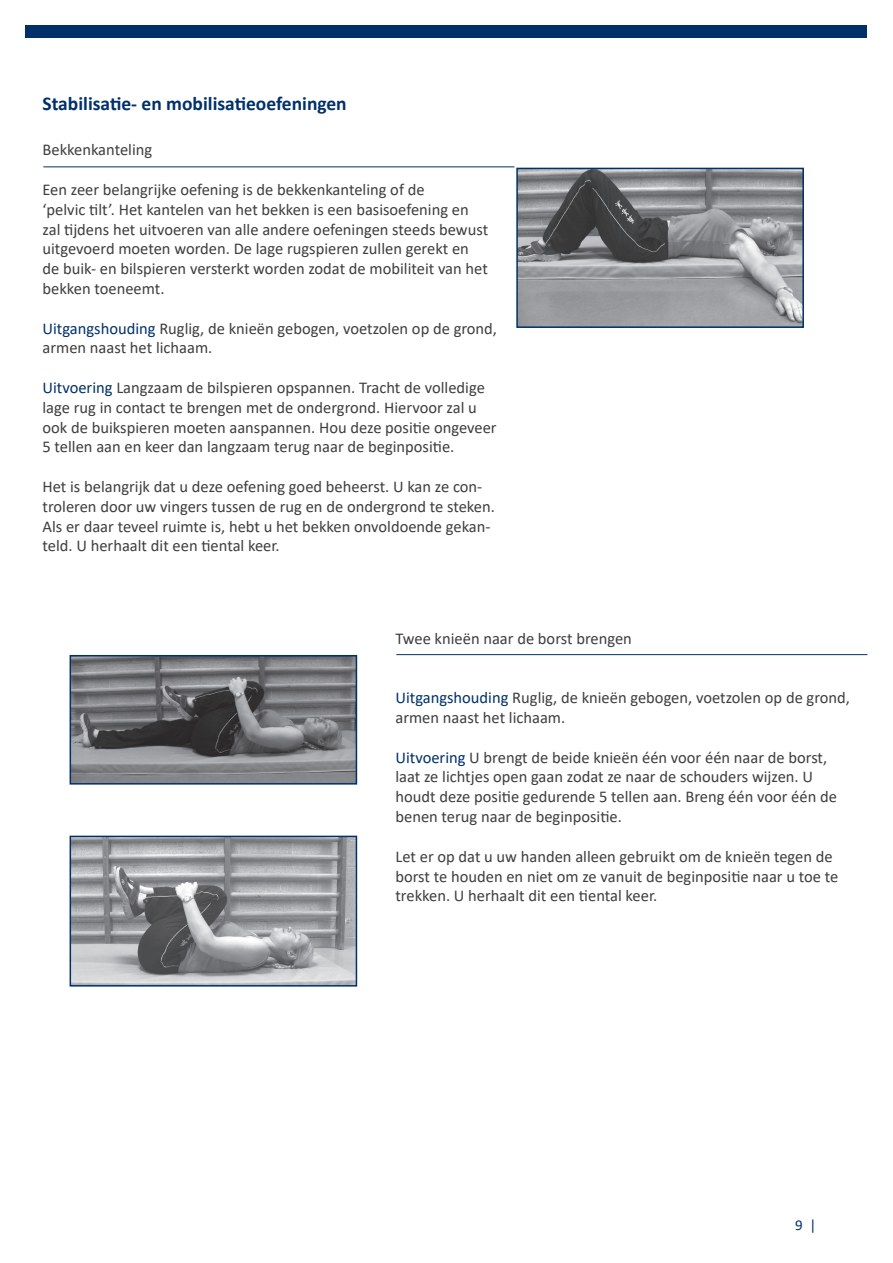
<style>
.page{position:relative;width:893px;height:1263px;background:#fff}
.page>*{position:absolute;margin:0;border:0;box-sizing:border-box;transform-origin:0 0}
.t1{font:700 19.5px "Calibri";color:#00306a}
.t2{font:16.5px/19.8px "Calibri";color:#3e3e3f}
.t3{font:15px "Calibri";color:#00306a}
.s1{color:#00306a}
</style>
<div class="page">
<div style="left:26px;top:26px;width:841px;height:12px;background:#00306a"></div>
<hr style="left:396px;top:654px;width:471px;height:1px;background:#00306a">
<img style="left:73px;top:658px;width:281px;height:123px">
<div style="left:70px;top:655px;width:287px;height:129px;border:2px solid #00306a"></div>
<img style="left:73px;top:839px;width:281px;height:144px">
<div style="left:70px;top:836px;width:287px;height:150px;border:2px solid #00306a"></div>
<hr style="left:43px;top:167px;width:471px;height:1px;background:#00306a">
<img style="left:519px;top:171px;width:282px;height:154px">
<div style="left:516px;top:168px;width:288px;height:160px;border:2px solid #00306a"></div>
<p class="t1" style="left:43px;top:90px;width:306px">Stabilisatie- en mobilisatieoefeningen</p>
<p class="t2" style="left:43px;top:140px;width:111px">Bekkenkanteling</p>
<p class="t2" style="left:43px;top:179px;width:447px">Een zeer belangrijke oefening is de bekkenkanteling of de<br>‘pelvic tilt’. Het kantelen van het bekken is een basisoefening en zal tijdens het uitvoeren van alle andere oefeningen steeds bewust uitgevoerd moeten worden. De lage rugspieren zullen gerekt en de buik- en bilspieren versterkt worden zodat de mobiliteit van het bekken toeneemt.</p>
<p class="t2" style="left:43px;top:318px;width:456px"><span class="s1">Uitgangshouding</span> Ruglig, de knieën gebogen, voetzolen op de grond, armen naast het lichaam.</p>
<p class="t2" style="left:43px;top:377px;width:456px"><span class="s1">Uitvoering</span> Langzaam de bilspieren opspannen. Tracht de volledige lage rug in contact te brengen met de ondergrond. Hiervoor zal u ook de buikspieren moeten aanspannen. Hou deze positie ongeveer 5 tellen aan en keer dan langzaam terug naar de beginpositie.</p>
<p class="t2" style="left:43px;top:476px;width:454px">Het is belangrijk dat u deze oefening goed beheerst. U kan ze con&shy;troleren door uw vingers tussen de rug en de ondergrond te steken.<br>Als er daar teveel ruimte is, hebt u het bekken onvoldoende gekan&shy;teld. U herhaalt dit een tiental keer.</p>
<p class="t2" style="left:395px;top:628px;width:238px">Twee knieën naar de borst brengen</p>
<p class="t2" style="left:395px;top:687px;width:456px"><span class="s1">Uitgangshouding</span> Ruglig, de knieën gebogen, voetzolen op de grond, armen naast het lichaam.</p>
<p class="t2" style="left:395px;top:747px;width:443px"><span class="s1">Uitvoering</span> U brengt de beide knieën één voor één naar de borst, laat ze lichtjes open gaan zodat ze naar de schouders wijzen. U houdt deze positie gedurende 5 tellen aan. Breng één voor één de benen terug naar de beginpositie.</p>
<p class="t2" style="left:395px;top:846px;width:444px">Let er op dat u uw handen alleen gebruikt om de knieën tegen de borst te houden en niet om ze vanuit de beginpositie naar u toe te trekken. U herhaalt dit een tiental keer.</p>
<p class="t3" style="left:795px;top:1214px;width:23px">9 |</p>
</div>
